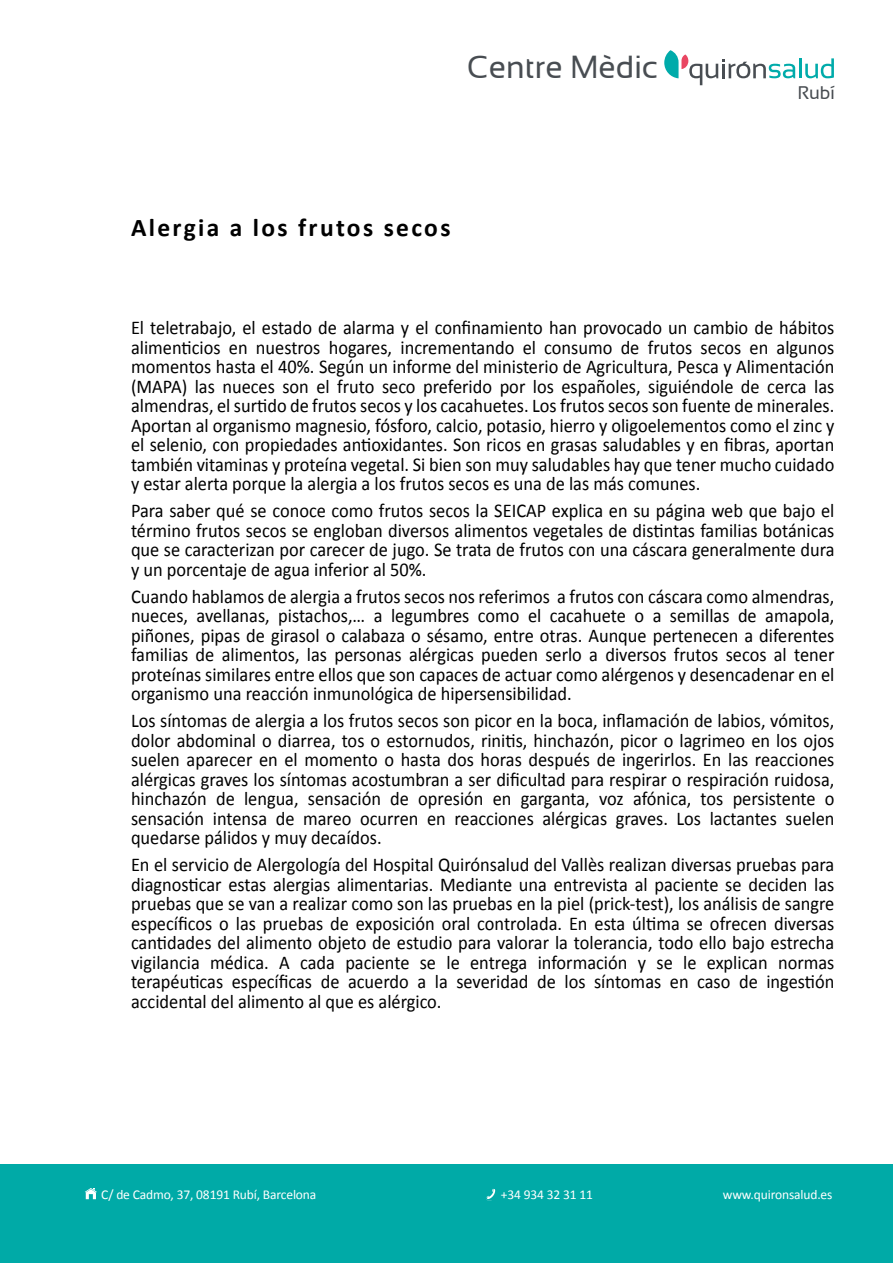
<style>
.page{position:relative;width:893px;height:1263px;background:#fff}
.page>*{position:absolute;margin:0;border:0;box-sizing:border-box;transform-origin:0 0}
.t1{font:31.8px "Sansation";color:#484d52}
.t2{font:700 25.5px "Calibri";letter-spacing:.09em;color:#010101}
.t3{font:19.5px/19.5px "Calibri";color:#010101;text-align:justify;scale:.94 1}
.t4{font:18.15px "Sansation";color:#484d52}
.t5{font:13.5px "Calibri";letter-spacing:-.01em;color:#fff}
</style>
<div class="page">
<div style="left:0;top:1165px;width:893px;height:98px;background:#00aaa7"></div>
<svg style="left:487px;top:1189px;width:8px;height:12px"></svg>
<svg style="left:85px;top:1188px;width:12px;height:11px"></svg>
<hr style="left:799px;top:58px;width:2px;height:20px;background:#00abaa">
<svg style="left:805px;top:58px;width:29px;height:20px"></svg>
<svg style="left:664px;top:50px;width:131px;height:35px"></svg>
<h1 class="t1" style="left:467px;top:49px;width:192px">Centre Mèdic</h1>
<h2 class="t2" style="left:131px;top:211px;width:321px">Alergia a los frutos secos</h2>
<p class="t4" style="left:798px;top:83px;width:38px">Rubí</p>
<p class="t3" style="left:131px;top:318px;width:750px">El teletrabajo, el estado de alarma y el confinamiento han provocado un cambio de hábitos alimenticios en nuestros hogares, incrementando el consumo de frutos secos en algunos momentos hasta el 40%. Según un informe del ministerio de Agricultura, Pesca y Alimentación (MAPA) las nueces son el fruto seco preferido por los españoles, siguiéndole de cerca las almendras, el surtido de frutos secos y los cacahuetes. Los frutos secos son fuente de minerales.<br>Aportan al organismo magnesio, fósforo, calcio, potasio, hierro y oligoelementos como el zinc y el selenio, con propiedades antioxidantes. Son ricos en grasas saludables y en fibras, aportan también vitaminas y proteína vegetal. Si bien son muy saludables hay que tener mucho cuidado y estar alerta porque la alergia a los frutos secos es una de las más comunes.</p>
<p class="t3" style="left:131px;top:501px;width:750px">Para saber qué se conoce como frutos secos la SEICAP explica en su página web que bajo el término frutos secos se engloban diversos alimentos vegetales de distintas familias botánicas que se caracterizan por carecer de jugo. Se trata de frutos con una cáscara generalmente dura y un porcentaje de agua inferior al 50%.</p>
<p class="t3" style="left:131px;top:587px;width:750px">Cuando hablamos de alergia a frutos secos nos referimos a frutos con cáscara como almendras, nueces, avellanas, pistachos,… a legumbres como el cacahuete o a semillas de amapola, piñones, pipas de girasol o calabaza o sésamo, entre otras. Aunque pertenecen a diferentes familias de alimentos, las personas alérgicas pueden serlo a diversos frutos secos al tener proteínas similares entre ellos que son capaces de actuar como alérgenos y desencadenar en el organismo una reacción inmunológica de hipersensibilidad.</p>
<p class="t3" style="left:131px;top:711px;width:750px">Los síntomas de alergia a los frutos secos son picor en la boca, inflamación de labios, vómitos, dolor abdominal o diarrea, tos o estornudos, rinitis, hinchazón, picor o lagrimeo en los ojos suelen aparecer en el momento o hasta dos horas después de ingerirlos. En las reacciones alérgicas graves los síntomas acostumbran a ser dificultad para respirar o respiración ruidosa, hinchazón de lengua, sensación de opresión en garganta, voz afónica, tos persistente o sensación intensa de mareo ocurren en reacciones alérgicas graves. Los lactantes suelen quedarse pálidos y muy decaídos.</p>
<p class="t3" style="left:131px;top:855px;width:750px">En el servicio de Alergología del Hospital Quirónsalud del Vallès realizan diversas pruebas para diagnosticar estas alergias alimentarias. Mediante una entrevista al paciente se deciden las pruebas que se van a realizar como son las pruebas en la piel (prick-test), los análisis de sangre específicos o las pruebas de exposición oral controlada. En esta última se ofrecen diversas cantidades del alimento objeto de estudio para valorar la tolerancia, todo ello bajo estrecha vigilancia médica. A cada paciente se le entrega información y se le explican normas terapéuticas específicas de acuerdo a la severidad de los síntomas en caso de ingestión accidental del alimento al que es alérgico.</p>
<p class="t5" style="left:101px;top:1186px;width:217px">C/ de Cadmo, 37, 08191 Rubí, Barcelona</p>
<p class="t5" style="left:501px;top:1186px;width:94px">+34 934 32 31 11</p>
<p class="t5" style="left:723px;top:1186px;width:111px">www.quironsalud.es</p>
</div>
